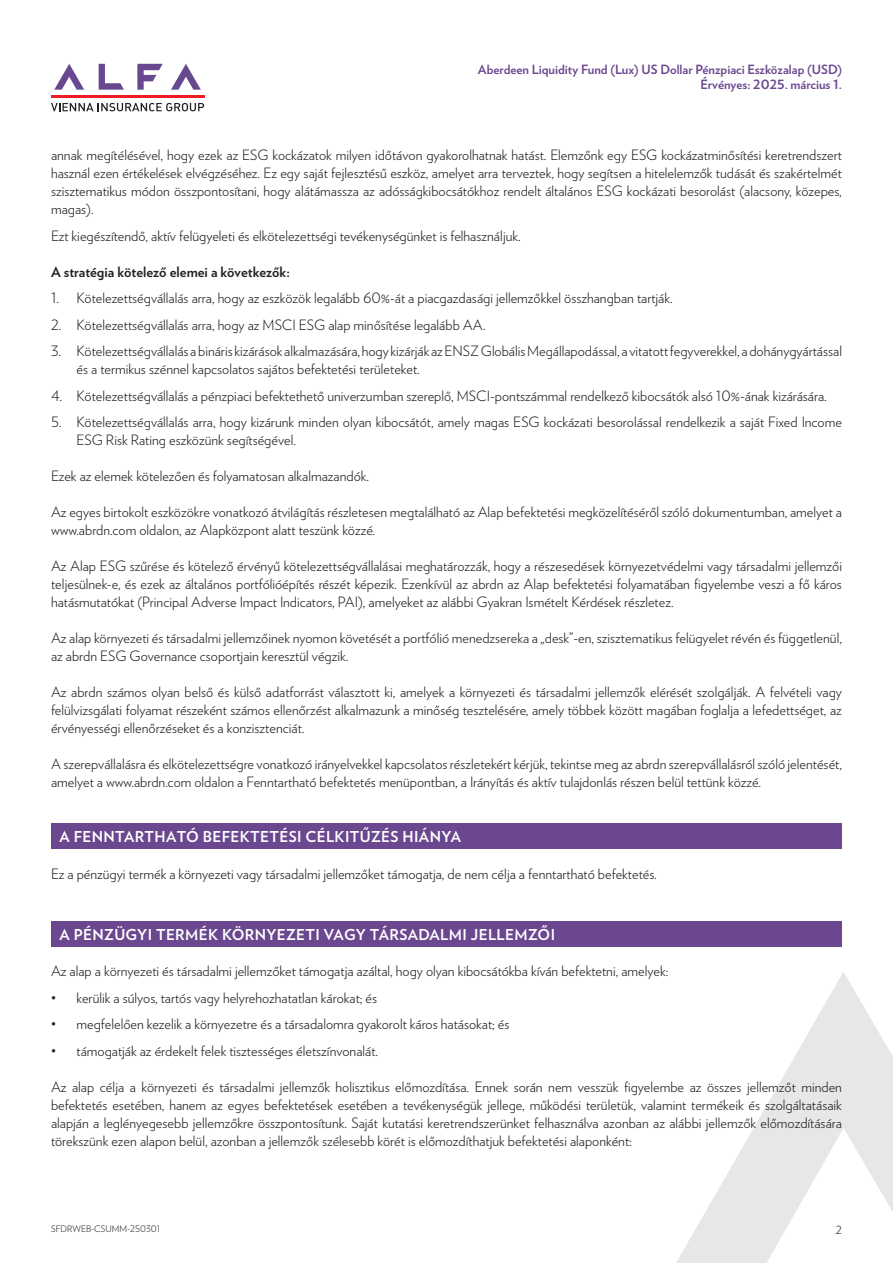
<style>
.page{position:relative;width:893px;height:1263px;background:#fff}
.page>*{position:absolute;margin:0;border:0;box-sizing:border-box;transform-origin:0 0}
.t1{font:700 15px "Verlag";letter-spacing:.025em;color:#fff}
.t2{font:300 14.25px/18px "Verlag";color:#231f20}
.t3{font:700 14.25px "Verlag";color:#231f20}
.t4{font:700 12.75px/15px "Verlag";color:#6a478f;text-align:right}
.t5{font:300 11.25px "Verlag";color:#231f20}
.t6{font:300 9px "Verlag";color:#231f20}
</style>
<div class="page">
<svg style="left:171px;top:64px;width:30px;height:26px"></svg>
<svg style="left:137px;top:64px;width:26px;height:26px"></svg>
<svg style="left:99px;top:64px;width:25px;height:26px"></svg>
<svg style="left:54px;top:64px;width:30px;height:26px"></svg>
<hr style="left:51px;top:95px;width:153px;height:3px;background:#ee1d23">
<svg style="left:51px;top:103px;width:153px;height:8px"></svg>
<svg style="left:676px;top:972px;width:217px;height:291px"></svg>
<div style="left:51px;top:823px;width:791px;height:26px;background:#6a478f"></div>
<div style="left:51px;top:921px;width:791px;height:25px;background:#6a478f"></div>
<p class="t4" style="left:478px;top:61px;width:365px">Aberdeen Liquidity Fund (Lux) US Dollar Pénzpiaci Eszközalap (USD)<br>Érvényes: 2025. március 1.</p>
<p class="t2" style="left:51px;top:145px;width:792px;text-align:justify">annak megítélésével, hogy ezek az ESG kockázatok milyen időtávon gyakorolhatnak hatást. Elemzőnk egy ESG kockázatminősítési keretrendszert használ ezen értékelések elvégzéséhez. Ez egy saját fejlesztésű eszköz, amelyet arra terveztek, hogy segítsen a hitelelemzők tudását és szakértelmét szisztematikus módon összpontosítani, hogy alátámassza az adósságkibocsátókhoz rendelt általános ESG kockázati besorolást (alacsony, közepes, magas).</p>
<p class="t2" style="left:51px;top:226px;width:471px">Ezt kiegészítendő, aktív felügyeleti és elkötelezettségi tevékenységünket is felhasználjuk.</p>
<p class="t3" style="left:51px;top:260px;width:240px">A stratégia kötelező elemei a következők:</p>
<p class="t2" style="left:51px;top:288px;width:623px">1. Kötelezettségvállalás arra, hogy az eszközök legalább 60%-át a piacgazdasági jellemzőkkel összhangban tartják.</p>
<p class="t2" style="left:51px;top:315px;width:436px">2. Kötelezettségvállalás arra, hogy az MSCI ESG alap minősítése legalább AA.</p>
<p class="t2" style="left:77px;top:341px;width:767px;text-indent:-26px">3. Kötelezettségvállalás a bináris kizárások alkalmazására, hogy kizárják az ENSZ Globális Megállapodással, a vitatott fegyverekkel, a dohánygyártással és a termikus szénnel kapcsolatos sajátos befektetési területeket.</p>
<p class="t2" style="left:51px;top:386px;width:777px">4. Kötelezettségvállalás a pénzpiaci befektethető univerzumban szereplő, MSCI-pontszámmal rendelkező kibocsátók alsó 10%-ának kizárására.</p>
<p class="t2" style="left:77px;top:412px;width:767px;text-indent:-26px">5. Kötelezettségvállalás arra, hogy kizárunk minden olyan kibocsátót, amely magas ESG kockázati besorolással rendelkezik a saját Fixed Income<br>ESG Risk Rating eszközünk segítségével.</p>
<p class="t2" style="left:51px;top:466px;width:320px">Ezek az elemek kötelezően és folyamatosan alkalmazandók.</p>
<p class="t2" style="left:51px;top:502px;width:792px">Az egyes birtokolt eszközökre vonatkozó átvilágítás részletesen megtalálható az Alap befektetési megközelítéséről szóló dokumentumban, amelyet a www.abrdn.com oldalon, az Alapközpont alatt teszünk közzé.</p>
<p class="t2" style="left:51px;top:556px;width:792px;text-align:justify">Az Alap ESG szűrése és kötelező érvényű kötelezettségvállalásai meghatározzák, hogy a részesedések környezetvédelmi vagy társadalmi jellemzői teljesülnek-e, és ezek az általános portfólióépítés részét képezik. Ezenkívül az abrdn az Alap befektetési folyamatában figyelembe veszi a fő káros hatásmutatókat (Principal Adverse Impact Indicators, PAI), amelyeket az alábbi Gyakran Ismételt Kérdések részletez.</p>
<p class="t2" style="left:51px;top:628px;width:792px">Az alap környezeti és társadalmi jellemzőinek nyomon követését a portfólió menedzsereka a „desk”-en, szisztematikus felügyelet révén és függetlenül, az abrdn ESG Governance csoportjain keresztül végzik.</p>
<p class="t2" style="left:51px;top:682px;width:792px;text-align:justify">Az abrdn számos olyan belső és külső adatforrást választott ki, amelyek a környezeti és társadalmi jellemzők elérését szolgálják. A felvételi vagy felülvizsgálati folyamat részeként számos ellenőrzést alkalmazunk a minőség tesztelésére, amely többek között magában foglalja a lefedettséget, az érvényességi ellenőrzéseket és a konzisztenciát.</p>
<p class="t2" style="left:51px;top:754px;width:792px">A szerepvállalásra és elkötelezettségre vonatkozó irányelvekkel kapcsolatos részletekért kérjük, tekintse meg az abrdn szerepvállalásról szóló jelentését, amelyet a www.abrdn.com oldalon a Fenntartható befektetés menüpontban, a Irányítás és aktív tulajdonlás részen belül tettünk közzé.</p>
<p class="t1" style="left:60px;top:825px;width:403px">A FENNTARTHATÓ BEFEKTETÉSI CÉLKITŰZÉS HIÁNYA</p>
<p class="t2" style="left:51px;top:864px;width:607px">Ez a pénzügyi termék a környezeti vagy társadalmi jellemzőket támogatja, de nem célja a fenntartható befektetés.</p>
<p class="t1" style="left:60px;top:922px;width:497px">A PÉNZÜGYI TERMÉK KÖRNYEZETI VAGY TÁRSADALMI JELLEMZŐI</p>
<p class="t2" style="left:51px;top:961px;width:619px">Az alap a környezeti és társadalmi jellemzőket támogatja azáltal, hogy olyan kibocsátókba kíván befektetni, amelyek:</p>
<p class="t2" style="left:51px;top:988px;width:328px">• kerülik a súlyos, tartós vagy helyrehozhatatlan károkat; és</p>
<p class="t2" style="left:51px;top:1014px;width:460px">• megfelelően kezelik a környezetre és a társadalomra gyakorolt káros hatásokat; és</p>
<p class="t2" style="left:51px;top:1041px;width:329px">• támogatják az érdekelt felek tisztességes életszínvonalát.</p>
<p class="t2" style="left:51px;top:1077px;width:792px;text-align:justify">Az alap célja a környezeti és társadalmi jellemzők holisztikus előmozdítása. Ennek során nem vesszük figyelembe az összes jellemzőt minden befektetés esetében, hanem az egyes befektetések esetében a tevékenységük jellege, működési területük, valamint termékeik és szolgáltatásaik alapján a leglényegesebb jellemzőkre összpontosítunk. Saját kutatási keretrendszerünket felhasználva azonban az alábbi jellemzők előmozdítására törekszünk ezen alapon belül, azonban a jellemzők szélesebb körét is előmozdíthatjuk befektetési alaponként:</p>
<p class="t6" style="left:51px;top:1222px;width:111px">SFDRWEB-CSUMM-250301</p>
<p class="t5" style="left:836px;top:1221px;width:8px">2</p>
</div>
